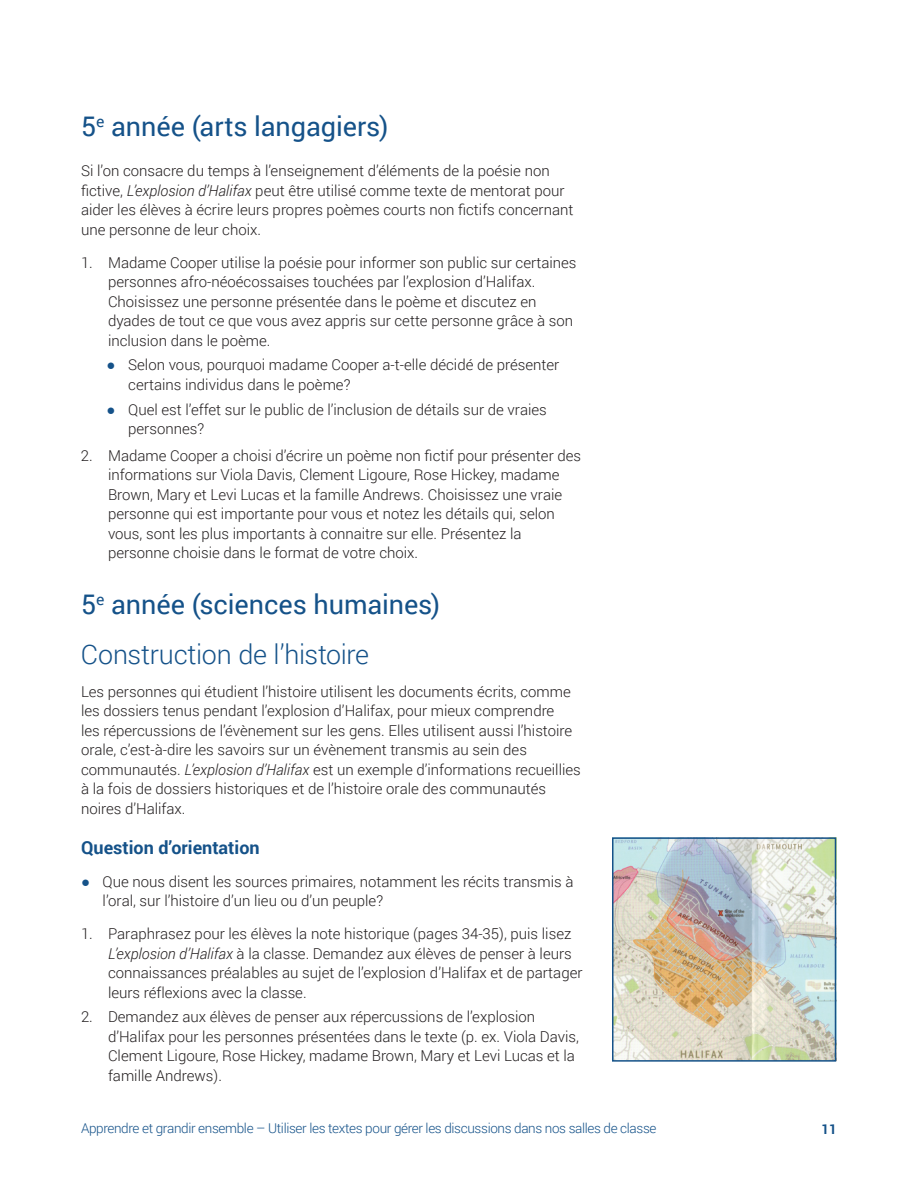
<style>
.page{position:relative;width:918px;height:1188px;background:#fff}
.page>*{position:absolute;margin:0;border:0;box-sizing:border-box;transform-origin:0 0}
.t1{font:27px/49.5px "Roboto";color:#155289}
.t2{font:700 18px "Roboto";color:#155289}
.t3{font:300 15px/19.5px "Roboto";color:#231f20}
.t4{font:300 13.5px "Roboto";letter-spacing:-.025em;color:#155289}
.t5{font:700 13.5px "Roboto";color:#155289}
.s1{font-style:italic}
.s2{font-family:"Arial";font-weight:400;color:#155289}
.s3{font-weight:300}
</style>
<div class="page">
<img style="left:615px;top:840px;width:218px;height:219px">
<div style="left:612px;top:837px;width:224px;height:225px;border:2px solid #155289"></div>
<h1 class="t1" style="left:81px;top:101px;width:309px">5<sup>e</sup> année (arts langagiers)</h1>
<p class="t3" style="left:81px;top:160px;width:494px">Si l’on consacre du temps à l’enseignement d’éléments de la poésie non fictive, <span class="s1">L’explosion d’Halifax</span> peut être utilisé comme texte de mentorat pour aider les élèves à écrire leurs propres poèmes courts non fictifs concernant une personne de leur choix.</p>
<p class="t3" style="left:108px;top:252px;width:470px;text-indent:-27px">1. Madame Cooper utilise la poésie pour informer son public sur certaines personnes afro-néoécossaises touchées par l’explosion d’Halifax.<br>Choisissez une personne présentée dans le poème et discutez en dyades de tout ce que vous avez appris sur cette personne grâce à son inclusion dans le poème.</p>
<p class="t3" style="left:128px;top:355px;width:433px;text-indent:-22px"><span class="s2">●</span> Selon vous, pourquoi madame Cooper a-t-elle décidé de présenter certains individus dans le poème?</p>
<p class="t3" style="left:128px;top:399px;width:420px;text-indent:-22px"><span class="s2">●</span> Quel est l’effet sur le public de l’inclusion de détails sur de vraies personnes?</p>
<p class="t3" style="left:108px;top:445px;width:475px;text-indent:-27px">2. Madame Cooper a choisi d’écrire un poème non fictif pour présenter des informations sur Viola Davis, Clement Ligoure, Rose Hickey, madame Brown, Mary et Levi Lucas et la famille Andrews. Choisissez une vraie personne qui est importante pour vous et notez les détails qui, selon vous, sont les plus importants à connaitre sur elle. Présentez la personne choisie dans le format de votre choix.</p>
<h1 class="t1" style="left:81px;top:579px;width:361px">5<sup>e</sup> année (sciences humaines)<br><span class="s3">Construction de l’histoire</span></h1>
<p class="t3" style="left:81px;top:681px;width:501px">Les personnes qui étudient l’histoire utilisent les documents écrits, comme les dossiers tenus pendant l’explosion d’Halifax, pour mieux comprendre<br>les répercussions de l’évènement sur les gens. Elles utilisent aussi l’histoire orale, c’est-à-dire les savoirs sur un évènement transmis au sein des communautés. <span class="s1">L’explosion d’Halifax</span> est un exemple d’informations recueillies à la fois de dossiers historiques et de l’histoire orale des communautés noires d’Halifax.</p>
<p class="t2" style="left:81px;top:834px;width:180px">Question d’orientation</p>
<p class="t3" style="left:103px;top:871px;width:473px;text-indent:-22px"><span class="s2">●</span> Que nous disent les sources primaires, notamment les récits transmis à l’oral, sur l’histoire d’un lieu ou d’un peuple?</p>
<p class="t3" style="left:108px;top:924px;width:476px;text-indent:-27px">1. Paraphrasez pour les élèves la note historique (pages 34-35), puis lisez <span class="s1">L’explosion d’Halifax</span> à la classe. Demandez aux élèves de penser à leurs connaissances préalables au sujet de l’explosion d’Halifax et de partager leurs réflexions avec la classe.</p>
<p class="t3" style="left:108px;top:1007px;width:473px;text-indent:-27px">2. Demandez aux élèves de penser aux répercussions de l’explosion d’Halifax pour les personnes présentées dans le texte (p. ex. Viola Davis, Clement Ligoure, Rose Hickey, madame Brown, Mary et Levi Lucas et la famille Andrews).</p>
<p class="t4" style="left:81px;top:1119px;width:577px">Apprendre et grandir ensemble – Utiliser les textes pour gérer les discussions dans nos salles de classe</p>
<p class="t5" style="left:822px;top:1119px;width:17px">11</p>
</div>
